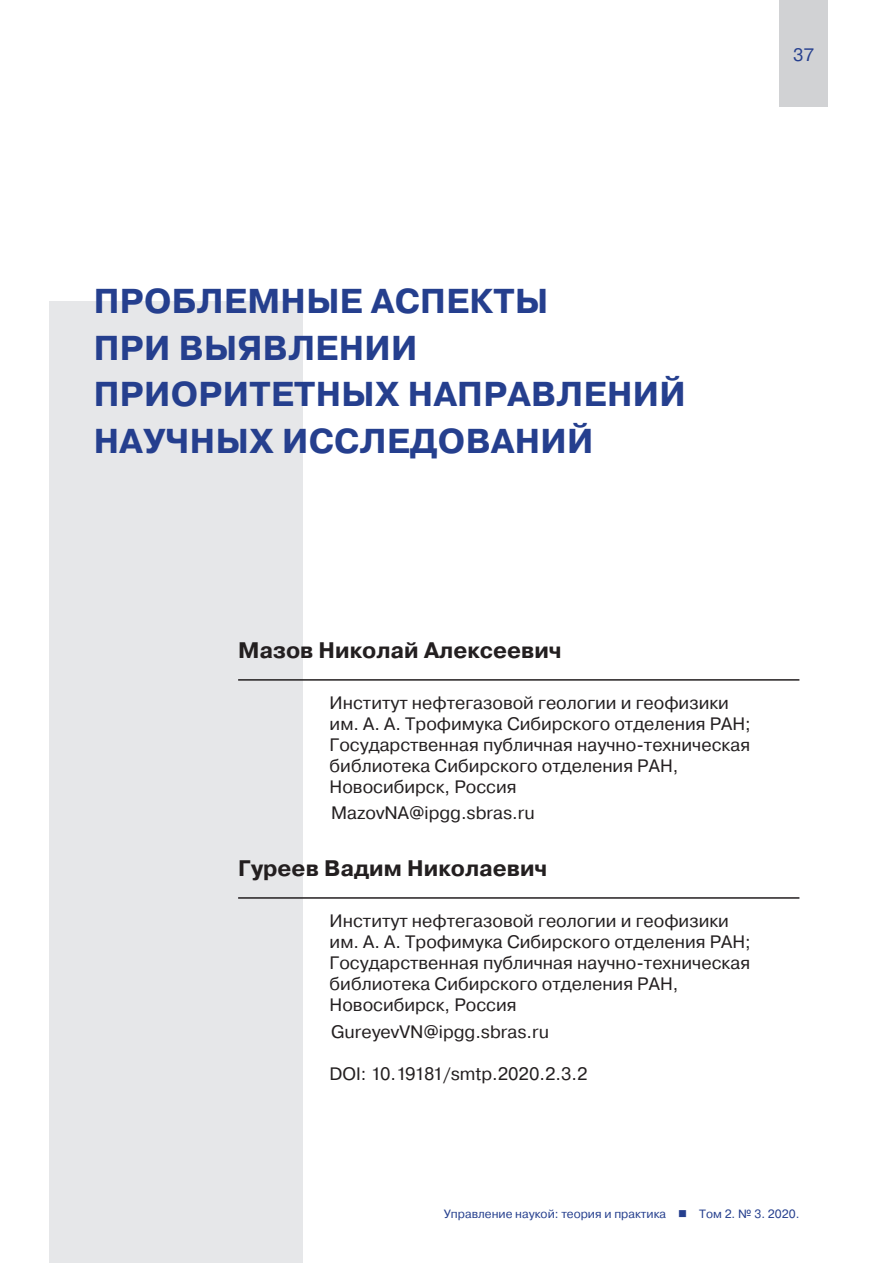
<style>
.page{position:relative;width:893px;height:1263px;background:#fff}
.page>*{position:absolute;margin:0;border:0;box-sizing:border-box;transform-origin:0 0}
.t1{font:700 34.5px/46.5px "Pragmatica";letter-spacing:.01em;color:#253f8e}
.t2{font:700 22.5px "Pragmatica";color:#231f20}
.t3{font:18px/21px "Pragmatica";color:#231f20}
.t4{font:18px "Pragmatica";color:#253f8e}
.t5{font:12px "Pragmatica";color:#253f8e}
</style>
<div class="page">
<div style="left:50px;top:302px;width:253px;height:961px;background:#e6e7e9"></div>
<div style="left:779px;top:0;width:49px;height:106px;background:#d1d2d4"></div>
<hr style="left:238px;top:679px;width:561px;height:2px;background:#231f20">
<hr style="left:238px;top:897px;width:561px;height:2px;background:#231f20">
<p class="t4" style="left:793px;top:44px;width:22px">37</p>
<h1 class="t1" style="left:94px;top:279px;width:594px">ПРОБЛЕМНЫЕ АСПЕКТЫ<br>ПРИ ВЫЯВЛЕНИИ<br>ПРИОРИТЕТНЫХ НАПРАВЛЕНИЙ<br>НАУЧНЫХ ИССЛЕДОВАНИЙ</h1>
<p class="t2" style="left:238px;top:635px;width:325px">Мазов Николай Алексеевич</p>
<p class="t3" style="left:330px;top:692px;width:423px">Институт нефтегазовой геологии и геофизики им. А. А. Трофимука Сибирского отделения РАН; Государственная публичная научно-техническая библиотека Сибирского отделения РАН, Новосибирск, Россия</p>
<p class="t3" style="left:331px;top:803px;width:205px">MazovNA@ipgg.sbras.ru</p>
<p class="t2" style="left:238px;top:853px;width:311px">Гуреев Вадим Николаевич</p>
<p class="t3" style="left:330px;top:910px;width:423px">Институт нефтегазовой геологии и геофизики им. А. А. Трофимука Сибирского отделения РАН; Государственная публичная научно-техническая библиотека Сибирского отделения РАН, Новосибирск, Россия</p>
<p class="t3" style="left:331px;top:1021px;width:219px">GureyevVN@ipgg.sbras.ru</p>
<p class="t3" style="left:330px;top:1063px;width:259px">DOI: 10.19181/smtp.2020.2.3.2</p>
<p class="t5" style="left:444px;top:1206px;width:357px">Управление наукой: теория и практика ■ Том 2. № 3. 2020.</p>
</div>
